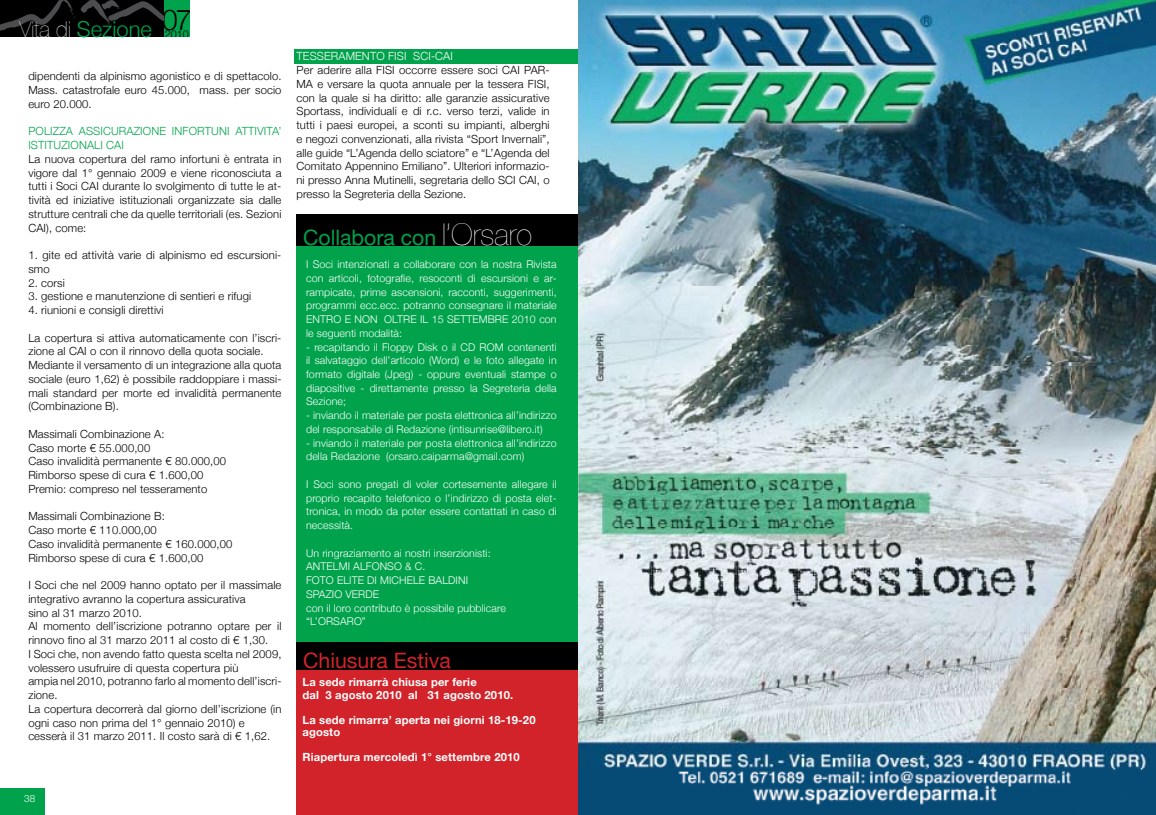
<style>
.page{position:relative;width:1156px;height:815px;background:#fff}
.page>*{position:absolute;margin:0;border:0;box-sizing:border-box;transform-origin:0 0}
.t1{font:300 28.88px "Helvetica Neue";color:#000}
.t2{font:300 22px "Helvetica Neue";color:#00a34c}
.t3{font:21.25px "Helvetica Neue";color:#00a34c}
.t4{font:21.25px "Helvetica Neue";color:#d2232a}
.t5{font:300 11.25px/13.8px "Helvetica Neue";letter-spacing:.01em;color:#000}
.t6{font:700 11.25px/12.5px "Helvetica Neue";letter-spacing:.01em;color:#fff}
.t7{font:300 11.25px/13.8px "Helvetica Neue";letter-spacing:.01em;color:#00a34c}
.t8{font:300 11.25px "Helvetica Neue";letter-spacing:.01em;color:#fff}
.t9{font:300 10.75px "Helvetica Neue";color:#000}
.t10{font:300 10.62px/13.8px "Helvetica Neue";letter-spacing:.01em;color:#fff;text-align:justify}
.t11{font:300 10px "Helvetica Neue";color:#fff}
.s1{font-weight:200;color:#fff}
.s2{font-weight:200;font-size:30px;color:#fff}
</style>
<div class="page">
<div style="left:163px;top:0;width:26px;height:37px;background:#00a34c"></div>
<div style="left:0;top:788px;width:44px;height:27px;background:#00a34c"></div>
<img style="left:578px;top:0;width:577px;height:815px">
<div style="left:296px;top:666px;width:282px;height:149px;background:#d2232a"></div>
<div style="left:294px;top:49px;width:284px;height:14px;background:#00a34c"></div>
<div style="left:296px;top:245px;width:282px;height:423px;background:#00a34c"></div>
<div style="left:296px;top:214px;width:282px;height:31px;background:#000"></div>
<div style="left:296px;top:642px;width:282px;height:27px;background:#000"></div>
<div style="left:0;top:0;width:163px;height:37px;background:#000"></div>
<svg style="left:0;top:0;width:163px;height:31px"></svg>
<h2 class="t2" style="left:20px;top:16px;width:134px"><span class="s1">Vita di</span> Sezione</h2>
<h1 class="t1" style="left:162px;top:2px;width:31px">07</h1>
<p class="t9" style="left:165px;top:27px;width:26px">2010</p>
<p class="t5" style="left:28px;top:69px;width:254px;text-align:justify">dipendenti da alpinismo agonistico e di spettacolo.<br>Mass. catastrofale euro 45.000, mass. per socio euro 20.000.</p>
<p class="t7" style="left:28px;top:124px;width:254px">POLIZZA ASSICURAZIONE INFORTUNI ATTIVITA’<br>ISTITUZIONALI CAI</p>
<p class="t5" style="left:28px;top:152px;width:254px;text-align:justify">La nuova copertura del ramo infortuni è entrata in vigore dal 1° gennaio 2009 e viene riconosciuta a tutti i Soci CAI durante lo svolgimento di tutte le at&shy;tività ed iniziative istituzionali organizzate sia dalle strutture centrali che da quelle territoriali (es. Sezioni CAI), come:</p>
<p class="t5" style="left:28px;top:248px;width:254px">1. gite ed attività varie di alpinismo ed escursioni&shy;smo</p>
<p class="t5" style="left:28px;top:276px;width:38px">2. corsi</p>
<p class="t5" style="left:28px;top:289px;width:224px">3. gestione e manutenzione di sentieri e rifugi</p>
<p class="t5" style="left:28px;top:303px;width:137px">4. riunioni e consigli direttivi</p>
<p class="t5" style="left:28px;top:331px;width:254px">La copertura si attiva automaticamente con l’iscri&shy;zione al CAI o con il rinnovo della quota sociale.<br>Mediante il versamento di un integrazione alla quota sociale (euro 1,62) è possibile raddoppiare i massi&shy;mali standard per morte ed invalidità permanente (Combinazione B).</p>
<p class="t5" style="left:28px;top:427px;width:199px">Massimali Combinazione A:<br>Caso morte € 55.000,00<br>Caso invalidità permanente € 80.000,00<br>Rimborso spese di cura € 1.600,00<br>Premio: compreso nel tesseramento</p>
<p class="t5" style="left:28px;top:509px;width:205px">Massimali Combinazione B:<br>Caso morte € 110.000,00<br>Caso invalidità permanente € 160.000,00<br>Rimborso spese di cura € 1.600,00</p>
<p class="t5" style="left:28px;top:578px;width:254px">I Soci che nel 2009 hanno optato per il massimale integrativo avranno la copertura assicurativa<br>sino al 31 marzo 2010.<br>Al momento dell’iscrizione potranno optare per il rinnovo fino al 31 marzo 2011 al costo di € 1,30.<br>I Soci che, non avendo fatto questa scelta nel 2009, volessero usufruire di questa copertura più<br>ampia nel 2010, potranno farlo al momento dell’iscri&shy;zione.<br>La copertura decorrerà dal giorno dell’iscrizione (in ogni caso non prima del 1° gennaio 2010) e cesserà il 31 marzo 2011. Il costo sarà di € 1,62.</p>
<p class="t11" style="left:24px;top:793px;width:13px">38</p>
<p class="t8" style="left:296px;top:50px;width:158px">TESSERAMENTO FISI SCI-CAI</p>
<p class="t5" style="left:296px;top:63px;width:254px;text-align:justify">Per aderire alla FISI occorre essere soci CAI PAR-MA e versare la quota annuale per la tessera FISI, con la quale si ha diritto: alle garanzie assicurative Sportass, individuali e di r.c. verso terzi, valide in tutti i paesi europei, a sconti su impianti, alberghi e negozi convenzionati, alla rivista “Sport Invernali”, alle guide “L’Agenda dello sciatore” e “L’Agenda del Comitato Appennino Emiliano”. Ulteriori informazio&shy;ni presso Anna Mutinelli, segretaria dello SCI CAI, o presso la Segreteria della Sezione.</p>
<h3 class="t3" style="left:303px;top:225px;width:230px">Collabora con <span class="s2">l’Orsaro</span></h3>
<p class="t10" style="left:306px;top:257px;width:252px">I Soci intenzionati a collaborare con la nostra Rivista con articoli, fotografie, resoconti di escursioni e ar&shy;rampicate, prime ascensioni, racconti, suggerimenti, programmi ecc.ecc. potranno consegnare il materiale ENTRO E NON OLTRE IL 15 SETTEMBRE 2010 con le seguenti modalità:</p>
<p class="t10" style="left:306px;top:340px;width:252px">- recapitando il Floppy Disk o il CD ROM contenenti il salvataggio dell’articolo (Word) e le foto allegate in formato digitale (Jpeg) - oppure eventuali stampe o diapositive - direttamente presso la Segreteria della Sezione;</p>
<p class="t10" style="left:306px;top:408px;width:252px">- inviando il materiale per posta elettronica all’indirizzo del responsabile di Redazione (intisunrise@libero.it)</p>
<p class="t10" style="left:306px;top:436px;width:252px">- inviando il materiale per posta elettronica all’indirizzo della Redazione (orsaro.caiparma@gmail.com)</p>
<p class="t10" style="left:306px;top:477px;width:252px">I Soci sono pregati di voler cortesemente allegare il proprio recapito telefonico o l’indirizzo di posta elet&shy;tronica, in modo da poter essere contattati in caso di necessità.</p>
<p class="t10" style="left:306px;top:546px;width:201px;text-align:left">Un ringraziamento ai nostri inserzionisti:<br>ANTELMI ALFONSO &amp; C.<br>FOTO ELITE DI MICHELE BALDINI<br>SPAZIO VERDE<br>con il loro contributo è possibile pubblicare “L’ORSARO”</p>
<h3 class="t4" style="left:303px;top:648px;width:149px">Chiusura Estiva</h3>
<p class="t6" style="left:302px;top:676px;width:212px">La sede rimarrà chiusa per ferie<br>dal 3 agosto 2010 al 31 agosto 2010.</p>
<p class="t6" style="left:302px;top:713px;width:234px">La sede rimarra’ aperta nei giorni 18-19-20 agosto</p>
<p class="t6" style="left:302px;top:751px;width:218px">Riapertura mercoledì 1° settembre 2010</p>
</div>
